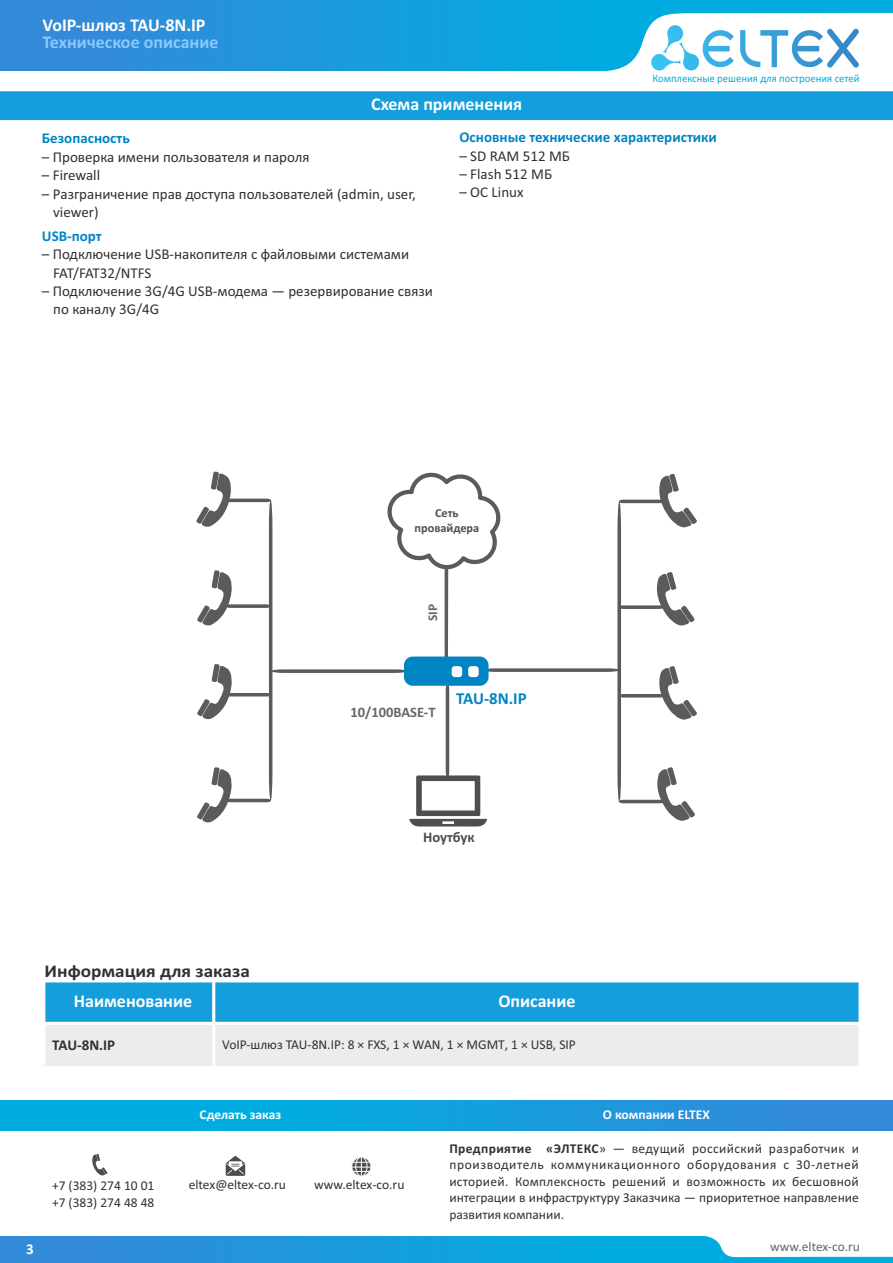
<style>
.page{position:relative;width:893px;height:1263px;background:#fff}
.page>*{position:absolute;margin:0;border:0;box-sizing:border-box;transform-origin:0 0}
.t1{font:700 18px "Calibri";color:#fff}
.t2{font:700 18px "Calibri";color:#313130;scale:1.07 1}
.t3{font:700 18px "Calibri";color:#8ac9fc}
.t4{font:700 16.8px "Calibri";letter-spacing:-.01em;color:#0084c4}
.t5{font:15px/18.3px "Calibri";color:#313130}
.t6{font:700 15px "Calibri";color:#0084c4}
.t7{font:700 15px "Calibri";letter-spacing:-.01em;color:#313130}
.t8{font:700 15px "Calibri";color:#fff}
.t9{font:700 14.7px "Calibri";color:#4e4e4d}
.t10{font:700 14.55px "Calibri";color:#676767}
.t11{font:13.5px/16.5px "Calibri";color:#313130;text-align:justify}
.t12{font:700 13.5px "Calibri";color:#fff}
.t13{font:13.5px "Calibri";color:#666}
.t14{font:700 13.35px "Calibri";color:#676767}
.t15{font:700 12.3px/15px "Calibri";color:#4e4e4d;text-align:center}
.t16{font:11.1px "Calibri";color:#00acdf;scale:.96 1}
.s1{font-weight:700}
</style>
<div class="page">
<div style="left:0;top:0;width:893px;height:71px;background:linear-gradient(to right,#3489d9,#00b4e0)"></div>
<svg style="left:589px;top:13px;width:304px;height:58px"></svg>
<div style="left:0;top:1100px;width:893px;height:30px;background:linear-gradient(to right,#00b4e0,#3489d9)"></div>
<svg style="left:226px;top:1155px;width:19px;height:21px"></svg>
<div style="left:351px;top:1156px;width:20px;height:21px;background:#fafafa;border:1px solid #fff;border-radius:50%"></div>
<div style="left:355px;top:1156px;width:12px;height:20px;background:#fdfdfd;border:1px solid #fff;border-radius:50%"></div>
<svg style="left:352px;top:1157px;width:19px;height:19px"></svg>
<div style="left:0;top:1236px;width:893px;height:27px;background:linear-gradient(to right,#3489d9,#00b4e0)"></div>
<svg style="left:703px;top:1236px;width:190px;height:21px"></svg>
<div style="left:44px;top:981px;width:170px;height:42px;background:#159edc"></div>
<div style="left:214px;top:981px;width:646px;height:42px;background:#159edc"></div>
<div style="left:44px;top:1023px;width:170px;height:42px;background:#ececec"></div>
<div style="left:214px;top:1023px;width:646px;height:42px;background:#ececec"></div>
<hr style="left:42px;top:979px;width:3px;height:86px;background:#fff">
<hr style="left:212px;top:979px;width:3px;height:86px;background:#fff">
<hr style="left:858px;top:979px;width:4px;height:86px;background:#fff">
<hr style="left:42px;top:1022px;width:173px;height:3px;background:#fff">
<hr style="left:212px;top:1022px;width:650px;height:3px;background:#fff">
<hr style="left:42px;top:979px;width:820px;height:3px;background:#fff">
<svg style="left:92px;top:1154px;width:16px;height:22px"></svg>
<div style="left:0;top:91px;width:893px;height:29px;background:#159edc"></div>
<svg style="left:196px;top:471px;width:501px;height:355px"></svg>
<h1 class="t1" style="left:43px;top:17px;width:165px">VoIP-шлюз TAU-8N.IP</h1>
<h1 class="t3" style="left:43px;top:34px;width:177px">Техническое описание</h1>
<h1 class="t1" style="left:371px;top:96px;width:153px">Схема применения</h1>
<p class="t16" style="left:652px;top:73px;width:217px">Комплексные решения для построения сетей</p>
<p class="t6" style="left:42px;top:132px;width:89px">Безопасность</p>
<p class="t5" style="left:42px;top:149px;width:269px">– Проверка имени пользователя и пароля</p>
<p class="t5" style="left:42px;top:167px;width:60px">– Firewall</p>
<p class="t5" style="left:53px;top:186px;width:364px;text-indent:-11px">– Разграничение прав доступа пользователей (admin, user, viewer)</p>
<p class="t6" style="left:42px;top:230px;width:61px">USB-порт</p>
<p class="t5" style="left:53px;top:246px;width:357px;text-indent:-11px">– Подключение USB-накопителя с файловыми системами<br>FAT/FAT32/NTFS</p>
<p class="t5" style="left:53px;top:283px;width:381px;text-indent:-11px">– Подключение 3G/4G USB-модема — резервирование связи по каналу 3G/4G</p>
<p class="t6" style="left:459px;top:131px;width:259px">Основные технические характеристики</p>
<p class="t5" style="left:459px;top:148px;width:112px">– SD RAM 512 МБ</p>
<p class="t5" style="left:459px;top:166px;width:94px">– Flash 512 МБ</p>
<p class="t5" style="left:459px;top:184px;width:66px">– OС Linux</p>
<p class="t15" style="left:415px;top:506px;width:66px">Сеть провайдера</p>
<p class="t14" style="left:427px;top:621px;width:19px;rotate:-90deg">SIP</p>
<p class="t10" style="left:350px;top:706px;width:87px">10/100BASE-T</p>
<p class="t4" style="left:456px;top:691px;width:72px">TAU-8N.IP</p>
<p class="t9" style="left:423px;top:830px;width:53px">Ноутбук</p>
<h1 class="t2" style="left:45px;top:963px;width:193px">Информация для заказа</h1>
<h1 class="t1" style="left:74px;top:993px;width:120px">Наименование</h1>
<h1 class="t1" style="left:498px;top:993px;width:79px">Описание</h1>
<p class="t7" style="left:52px;top:1038px;width:64px">TAU-8N.IP</p>
<p class="t11" style="left:222px;top:1037px;width:355px">VoIP-шлюз TAU-8N.IP: 8 × FXS, 1 × WAN, 1 × MGMT, 1 × USB, SIP</p>
<p class="t12" style="left:200px;top:1109px;width:83px">Сделать заказ</p>
<p class="t8" style="left:26px;top:1242px;width:9px">3</p>
<p class="t11" style="left:52px;top:1179px;width:104px">+7 (383) 274 10 01 +7 (383) 274 48 48</p>
<p class="t11" style="left:189px;top:1177px;width:99px">eltex@eltex-co.ru</p>
<p class="t11" style="left:314px;top:1177px;width:92px">www.eltex-co.ru</p>
<p class="t12" style="left:603px;top:1109px;width:108px">О компании ELTEX</p>
<p class="t11" style="left:449px;top:1141px;width:411px"><span class="s1">Предприятие «ЭЛТЕКС</span>» — ведущий российский разработчик и производитель коммуникационного оборудования c 30-летней историей. Комплексность решений и возможность их бесшовной интеграции в инфраструктуру Заказчика — приоритетное направление развития компании.</p>
<p class="t13" style="left:770px;top:1241px;width:91px">www.eltex-co.ru</p>
</div>
